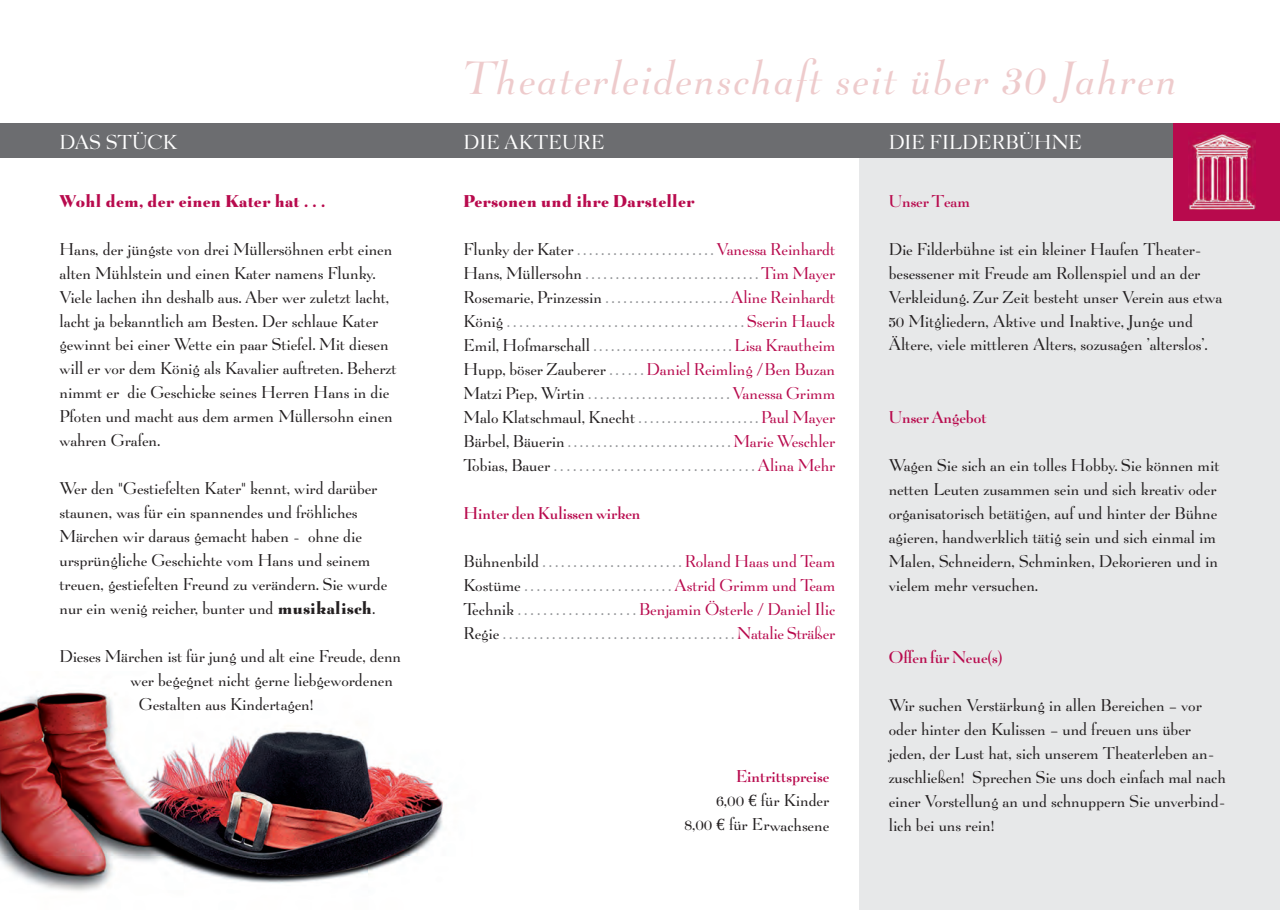
<style>
.page{position:relative;width:1280px;height:910px;background:#fff}
.page>*{position:absolute;margin:0;border:0;box-sizing:border-box;transform-origin:0 0}
.t1{font:italic 45px "Be Lucian";letter-spacing:.045em;color:#eecbcc}
.t2{font:19.5px "Be Lucian";letter-spacing:.01em;color:#fff}
.t3{font:16.5px/24px "Be Lucian";color:#231f20}
.t4{font:16.5px/24px "Be Lucian";color:#939598;text-align:justify}
.t5{font:16.5px "Be Lucian Demi";color:#b80a4d}
.t6{font:16.5px "Be Lucian Ultra";letter-spacing:.02em;color:#b80a4d}
.s1{font-family:"Be Lucian Ultra"}
.s2{color:#231f20}
.s3{color:#b80a4d}
.s4{font-family:"Euro Serif"}
</style>
<div class="page">
<img style="left:0;top:692px;width:443px;height:199px">
<div style="left:859px;top:123px;width:421px;height:787px;background:#e7e8e9"></div>
<div style="left:0;top:123px;width:1280px;height:34px;background:#6c6d70"></div>
<div style="left:1174px;top:123px;width:106px;height:98px;background:#b80a4d"></div>
<img style="left:1188px;top:132px;width:67px;height:78px">
<h1 class="t1" style="left:463px;top:59px;width:716px">Theaterleidenschaft seit über 30 Jahren</h1>
<p class="t2" style="left:60px;top:134px;width:119px">DAS STÜCK</p>
<p class="t2" style="left:463px;top:134px;width:143px">DIE AKTEURE</p>
<p class="t2" style="left:889px;top:134px;width:195px">DIE FILDERBÜHNE</p>
<p class="t6" style="left:60px;top:193px;width:267px">Wohl dem, der einen Kater hat . . .</p>
<p class="t3" style="left:60px;top:238px;width:339px">Hans, der jüngste von drei Müllersöhnen erbt einen alten Mühlstein und einen Kater namens Flunky.<br>Viele lachen ihn deshalb aus. Aber wer zuletzt lacht, lacht ja bekanntlich am Besten. Der schlaue Kater gewinnt bei einer Wette ein paar Stiefel. Mit diesen will er vor dem König als Kavalier auftreten. Beherzt nimmt er die Geschicke seines Herren Hans in die Pfoten und macht aus dem armen Müllersohn einen wahren Grafen.</p>
<p class="t3" style="left:60px;top:478px;width:329px">Wer den "Gestiefelten Kater" kennt, wird darüber staunen, was für ein spannendes und fröhliches Märchen wir daraus gemacht haben - ohne die ursprüngliche Geschichte vom Hans und seinem treuen, gestiefelten Freund zu verändern. Sie wurde nur ein wenig reicher, bunter und <span class="s1">musikalisch</span>.</p>
<p class="t3" style="left:60px;top:645px;width:343px">Dieses Märchen ist für jung und alt eine Freude, denn</p>
<p class="t3" style="left:130px;top:669px;width:264px">wer begegnet nicht gerne liebgewordenen</p>
<p class="t3" style="left:139px;top:693px;width:176px">Gestalten aus Kindertagen!</p>
<p class="t6" style="left:463px;top:193px;width:232px">Personen und ihre Darsteller</p>
<p class="t4" style="left:463px;top:238px;width:373px"><span class="s2">Flunky der Kater</span> . . . . . . . . . . . . . . . . . . . . . . . <span class="s3">Vanessa Reinhardt </span><span class="s2">Hans, Müllersohn</span> . . . . . . . . . . . . . . . . . . . . . . . . . . . . . <span class="s3">Tim Mayer </span><span class="s2">Rosemarie, Prinzessin</span> . . . . . . . . . . . . . . . . . . . . . <span class="s3">Aline Reinhardt </span><span class="s2">König</span> . . . . . . . . . . . . . . . . . . . . . . . . . . . . . . . . . . . . . . <span class="s3">Sserin Hauck </span><span class="s2">Emil, Hofmarschall</span> . . . . . . . . . . . . . . . . . . . . . . . . <span class="s3">Lisa Krautheim </span><span class="s2">Hupp, böser Zauberer</span> . . . . . . <span class="s3">Daniel Reimling / Ben Buzan </span><span class="s2">Matzi Piep, Wirtin</span> . . . . . . . . . . . . . . . . . . . . . . . . <span class="s3">Vanessa Grimm </span><span class="s2">Malo Klatschmaul, Knecht</span> . . . . . . . . . . . . . . . . . . . . . <span class="s3">Paul Mayer </span><span class="s2">Bärbel, Bäuerin</span> . . . . . . . . . . . . . . . . . . . . . . . . . . . . <span class="s3">Marie Weschler </span><span class="s2">Tobias, Bauer</span> . . . . . . . . . . . . . . . . . . . . . . . . . . . . . . . . <span class="s3">Alina Mehr</span></p>
<p class="t5" style="left:463px;top:506px;width:178px">Hinter den Kulissen wirken</p>
<p class="t4" style="left:463px;top:550px;width:373px"><span class="s2">Bühnenbild</span> . . . . . . . . . . . . . . . . . . . . . . . <span class="s3">Roland Haas und Team </span><span class="s2">Kostüme</span> . . . . . . . . . . . . . . . . . . . . . . . . <span class="s3">Astrid Grimm und Team </span><span class="s2">Technik</span> . . . . . . . . . . . . . . . . . . . <span class="s3">Benjamin Österle / Daniel Ilic </span><span class="s2">Regie</span> . . . . . . . . . . . . . . . . . . . . . . . . . . . . . . . . . . . . . . <span class="s3">Natalie Sträßer</span></p>
<p class="t5" style="left:736px;top:770px;width:95px">Eintrittspreise</p>
<p class="t3" style="left:684px;top:789px;width:146px;text-align:right">6,00 <span class="s4">€</span> für Kinder<br>8,00 <span class="s4">€</span> für Erwachsene</p>
<p class="t5" style="left:889px;top:194px;width:83px">Unser Team</p>
<p class="t3" style="left:889px;top:238px;width:335px">Die Filderbühne ist ein kleiner Haufen Theater - beses sener mit Freude am Rollenspiel und an der Ver klei dung. Zur Zeit be steht unser Verein aus etwa 50 Mitgliedern, Aktive und Inaktive, Junge und Ältere, viele mittleren Alters, sozusagen ’alterslos’.</p>
<p class="t5" style="left:889px;top:410px;width:99px">Unser Angebot</p>
<p class="t3" style="left:889px;top:454px;width:332px">Wagen Sie sich an ein tolles Hobby. Sie können mit netten Leuten zusammen sein und sich kreativ oder orga nisatorisch betätigen, auf und hinter der Bühne agieren, handwerklich tätig sein und sich einmal im Malen, Schneidern, Schminken, Deko rieren und in vielem mehr versuchen.</p>
<p class="t5" style="left:889px;top:650px;width:115px">Offen für Neue(s)</p>
<p class="t3" style="left:889px;top:694px;width:338px">Wir suchen Verstärkung in allen Bereichen – vor oder hinter den Kulis sen – und freuen uns über jeden, der Lust hat, sich unserem Theaterleben an - zuschließen! Sprechen Sie uns doch einfach mal nach einer Vor stel lung an und schnuppern Sie unverbind&shy;lich bei uns rein!</p>
</div>
